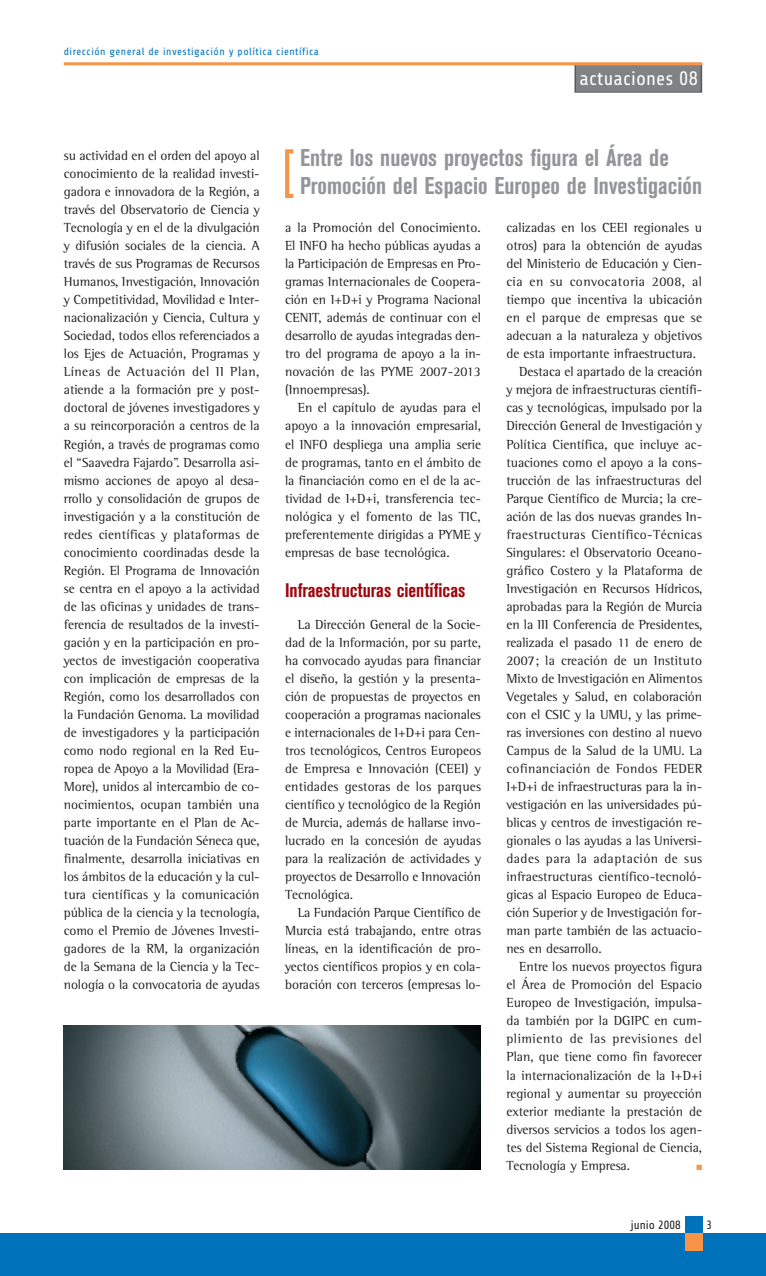
<style>
.page{position:relative;width:766px;height:1276px;background:#fff}
.page>*{position:absolute;margin:0;border:0;box-sizing:border-box;transform-origin:0 0}
.t1{font:700 condensed 24px/28.3px "Akzidenz Grotesk BE";letter-spacing:.005em;color:#939598}
.t2{font:700 condensed 19.5px "Akzidenz Grotesk BE";color:#9d070d}
.t3{font:19.5px "Share";letter-spacing:.01em;color:#fff}
.t4{font:13.5px/18px "Rotis Semi Serif";letter-spacing:-.005em;color:#231f20;text-align:justify}
.t5{font:13.5px "Rotis Semi Serif";letter-spacing:.025em;color:#231f20}
.t6{font:13.5px "Rotis Semi Serif";letter-spacing:.035em;color:#231f20}
.t7{font:13.5px "Rotis Semi Serif";letter-spacing:.015em;color:#231f20}
.t8{font:13.5px "Rotis Semi Serif";letter-spacing:.04em;color:#231f20}
.t9{font:13.5px "Rotis Semi Serif";letter-spacing:.02em;color:#231f20}
.t10{font:12px "Share";color:#231f20}
.t11{font:10.5px "Share";letter-spacing:.045em;color:#0072bc}
.t12{font:7.5px "Zapf Dingbats";color:#f79447}
</style>
<div class="page">
<div style="left:576px;top:64px;width:124px;height:27px;background:#808285"></div>
<div style="left:574px;top:63px;width:128px;height:30px;border:2px solid #57585a"></div>
<hr style="left:64px;top:62px;width:638px;height:3px;background:#f79447">
<div style="left:0;top:1233px;width:765px;height:43px;background:#0072bc"></div>
<div style="left:685px;top:1216px;width:17px;height:17px;background:#0072bc"></div>
<div style="left:685px;top:1233px;width:17px;height:17px;background:#f79447"></div>
<img style="left:64px;top:1025px;width:416px;height:144px">
<svg style="left:285px;top:149px;width:8px;height:49px"></svg>
<p class="t11" style="left:64px;top:46px;width:256px">dirección general de investigación y política científica</p>
<h2 class="t3" style="left:579px;top:68px;width:120px">actuaciones 08</h2>
<p class="t4" style="left:64px;top:148px;width:197px">su actividad en el orden del apoyo al conocimiento de la realidad investi&shy;gadora e innovadora de la Región, a través del Observatorio de Ciencia y Tecnología y en el de la divulgación y difusión sociales de la ciencia. A través de sus Programas de Recursos Humanos, Investigación, Innovación y Competitividad, Movilidad e Inter&shy;nacionalización y Ciencia, Cultura y Sociedad, todos ellos referenciados a los Ejes de Actuación, Programas y Líneas de Actuación del II Plan, atiende a la formación pre y post&shy;doctoral de jóvenes investigadores y a su reincorporación a centros de la Región, a través de programas como el “Saavedra Fajardo”. Desarrolla asi&shy;mismo acciones de apoyo al desa&shy;rrollo y consolidación de grupos de investigación y a la constitución de redes científicas y plataformas de conocimiento coordinadas desde la Región. El Programa de Innovación se centra en el apoyo a la actividad de las oficinas y unidades de trans&shy;ferencia de resultados de la investi&shy;gación y en la participación en pro&shy;yectos de investigación cooperativa con implicación de empresas de la Región, como los desarrollados con la Fundación Genoma. La movilidad de investigadores y la participación como nodo regional en la Red Eu&shy;ropea de Apoyo a la Movilidad (Era-More), unidos al intercambio de co&shy;nocimientos, ocupan también una parte importante en el Plan de Ac&shy;tuación de la Fundación Séneca que, finalmente, desarrolla iniciativas en los ámbitos de la educación y la cul&shy;tura científicas y la comunicación pública de la ciencia y la tecnología, como el Premio de Jóvenes Investi&shy;gadores de la RM, la organización de la Semana de la Ciencia y la Tec&shy;nología o la convocatoria de ayudas</p>
<h1 class="t1" style="left:300px;top:145px;width:403px">Entre los nuevos proyectos figura el Área de<br>Promoción del Espacio Europeo de Investigación</h1>
<p class="t4" style="left:285px;top:220px;width:197px">a la Promoción del Conocimiento.<br>El INFO ha hecho públicas ayudas a la Participación de Empresas en Pro&shy;gramas Internacionales de Coopera&shy;ción en I+D+i y Programa Nacional CENIT, además de continuar con el desarrollo de ayudas integradas den&shy;tro del programa de apoyo a la in&shy;novación de las PYME 2007-2013 (Innoempresas).</p>
<p class="t4" style="left:285px;top:400px;width:197px;text-indent:13px">En el capítulo de ayudas para el apoyo a la innovación empresarial, el INFO despliega una amplia serie de programas, tanto en el ámbito de la financiación como en el de la ac&shy;tividad de I+D+i, transferencia tec&shy;nológica y el fomento de las TIC, preferentemente dirigidas a PYME y empresas de base tecnológica.</p>
<h2 class="t2" style="left:285px;top:583px;width:182px">Infraestructuras científicas</h2>
<p class="t4" style="left:285px;top:616px;width:197px;text-indent:13px">La Dirección General de la Socie&shy;dad de la Información, por su parte, ha convocado ayudas para financiar el diseño, la gestión y la presenta&shy;ción de propuestas de proyectos en cooperación a programas nacionales e internacionales de I+D+i para Cen&shy;tros tecnológicos, Centros Europeos de Empresa e Innovación (CEEI) y entidades gestoras de los parques científico y tecnológico de la Región de Murcia, además de hallarse invo&shy;lucrado en la concesión de ayudas para la realización de actividades y proyectos de Desarrollo e Innovación Tecnológica.</p>
<p class="t4" style="left:285px;top:905px;width:197px;text-indent:13px">La Fundación Parque Científico de Murcia está trabajando, entre otras líneas, en la identificación de pro&shy;yectos científicos propios y en cola&shy;boración con terceros (empresas lo-</p>
<p class="t4" style="left:506px;top:220px;width:197px">calizadas en los CEEI regionales u</p>
<p class="t4" style="left:506px;top:238px;width:197px">otros) para la obtención de ayudas</p>
<p class="t4" style="left:506px;top:256px;width:197px">del Ministerio de Educación y Cien-</p>
<p class="t6" style="left:506px;top:277px;width:197px">cia en su convocatoria 2008, al</p>
<p class="t4" style="left:506px;top:292px;width:197px">tiempo que incentiva la ubicación</p>
<p class="t9" style="left:506px;top:313px;width:197px">en el parque de empresas que se</p>
<p class="t4" style="left:506px;top:328px;width:197px">adecuan a la naturaleza y objetivos</p>
<p class="t4" style="left:506px;top:346px;width:191px">de esta importante infraestructura.</p>
<p class="t4" style="left:519px;top:364px;width:185px">Destaca el apartado de la creación</p>
<p class="t4" style="left:506px;top:382px;width:197px">y mejora de infraestructuras científi-</p>
<p class="t4" style="left:506px;top:400px;width:197px">cas y tecnológicas, impulsado por la</p>
<p class="t4" style="left:506px;top:418px;width:197px">Dirección General de Investigación y</p>
<p class="t4" style="left:506px;top:436px;width:197px">Política Científica, que incluye ac-</p>
<p class="t4" style="left:506px;top:454px;width:197px">tuaciones como el apoyo a la cons-</p>
<p class="t4" style="left:506px;top:472px;width:197px">trucción de las infraestructuras del</p>
<p class="t4" style="left:506px;top:490px;width:197px">Parque Científico de Murcia; la cre-</p>
<p class="t4" style="left:506px;top:508px;width:197px">ación de las dos nuevas grandes In-</p>
<p class="t5" style="left:506px;top:529px;width:197px">fraestructuras Científico-Técnicas</p>
<p class="t4" style="left:506px;top:544px;width:197px">Singulares: el Observatorio Oceano-</p>
<p class="t4" style="left:506px;top:562px;width:197px">gráfico Costero y la Plataforma de</p>
<p class="t4" style="left:506px;top:580px;width:197px">Investigación en Recursos Hídricos,</p>
<p class="t4" style="left:506px;top:598px;width:197px">aprobadas para la Región de Murcia</p>
<p class="t4" style="left:506px;top:616px;width:197px">en la III Conferencia de Presidentes,</p>
<p class="t4" style="left:506px;top:634px;width:197px">realizada el pasado 11 de enero de</p>
<p class="t7" style="left:506px;top:656px;width:197px">2007; la creación de un Instituto</p>
<p class="t4" style="left:506px;top:670px;width:197px">Mixto de Investigación en Alimentos</p>
<p class="t4" style="left:506px;top:689px;width:197px">Vegetales y Salud, en colaboración</p>
<p class="t4" style="left:506px;top:707px;width:197px">con el CSIC y la UMU, y las prime-</p>
<p class="t4" style="left:506px;top:725px;width:197px">ras inversiones con destino al nuevo</p>
<p class="t4" style="left:506px;top:743px;width:197px">Campus de la Salud de la UMU. La</p>
<p class="t5" style="left:506px;top:764px;width:197px">cofinanciación de Fondos FEDER</p>
<p class="t4" style="left:506px;top:779px;width:197px">I+D+i de infraestructuras para la in-</p>
<p class="t4" style="left:506px;top:797px;width:197px">vestigación en las universidades pú-</p>
<p class="t4" style="left:506px;top:815px;width:197px">blicas y centros de investigación re-</p>
<p class="t4" style="left:506px;top:833px;width:197px">gionales o las ayudas a las Universi-</p>
<p class="t6" style="left:506px;top:854px;width:197px">dades para la adaptación de sus</p>
<p class="t4" style="left:506px;top:869px;width:197px">infraestructuras científico-tecnoló-</p>
<p class="t4" style="left:506px;top:887px;width:197px">gicas al Espacio Europeo de Educa-</p>
<p class="t4" style="left:506px;top:905px;width:197px">ción Superior y de Investigación for-</p>
<p class="t4" style="left:506px;top:923px;width:197px">man parte también de las actuacio-</p>
<p class="t4" style="left:506px;top:941px;width:97px">nes en desarrollo.</p>
<p class="t4" style="left:519px;top:959px;width:184px">Entre los nuevos proyectos figura</p>
<p class="t4" style="left:506px;top:977px;width:197px">el Área de Promoción del Espacio</p>
<p class="t4" style="left:506px;top:995px;width:197px">Europeo de Investigación, impulsa-</p>
<p class="t4" style="left:506px;top:1013px;width:197px">da también por la DGIPC en cum-</p>
<p class="t8" style="left:506px;top:1034px;width:197px">plimiento de las previsiones del</p>
<p class="t4" style="left:506px;top:1049px;width:197px">Plan, que tiene como fin favorecer</p>
<p class="t4" style="left:506px;top:1067px;width:197px">la internacionalización de la I+D+i</p>
<p class="t4" style="left:506px;top:1085px;width:197px">regional y aumentar su proyección</p>
<p class="t4" style="left:506px;top:1103px;width:197px">exterior mediante la prestación de</p>
<p class="t4" style="left:506px;top:1121px;width:197px">diversos servicios a todos los agen-</p>
<p class="t4" style="left:506px;top:1139px;width:197px">tes del Sistema Regional de Ciencia,</p>
<p class="t4" style="left:506px;top:1157px;width:125px">Tecnología y Empresa.</p>
<p class="t12" style="left:696px;top:1162px;width:7px">■</p>
<p class="t10" style="left:630px;top:1218px;width:51px">junio 2008</p>
<p class="t10" style="left:706px;top:1218px;width:7px">3</p>
</div>
